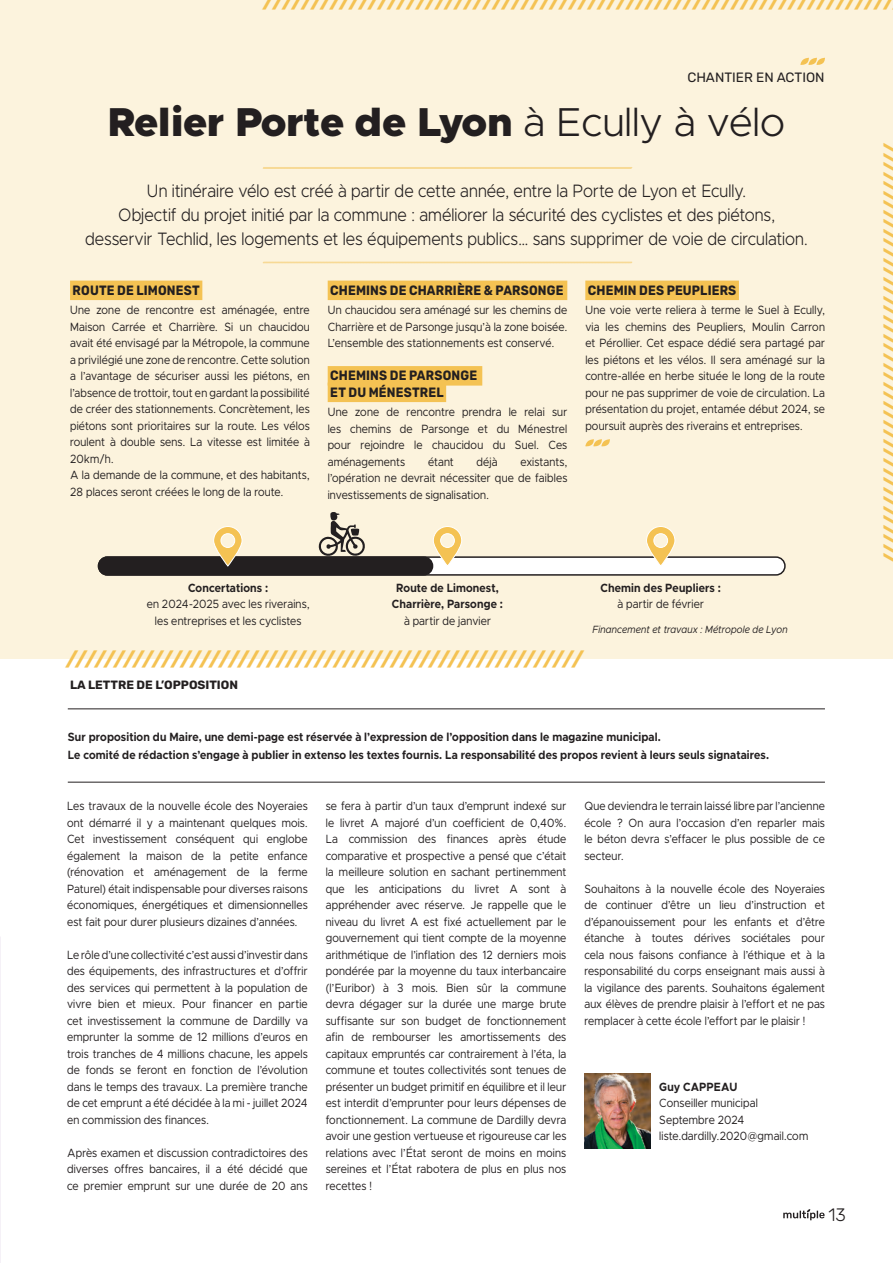
<style>
.page{position:relative;width:893px;height:1263px;background:#fff}
.page>*{position:absolute;margin:0;border:0;box-sizing:border-box;transform-origin:0 0}
.t1{font:900 40.5px "Metropolis";color:#231f20}
.t2{font:italic 800 21px "Metropolis";color:#f4c253;scale:.9 1}
.t3{font:300 18px "Metropolis";color:#231f20;scale:.9 1}
.t4{font:300 18px "Rubik";color:#231f20}
.t5{font:700 13.5px/16.5px "Rubik";letter-spacing:.01em;color:#231f20;scale:.9 1}
.t6{font:13.5px "Rubik";color:#231f20}
.t7{font:12px/16.5px "Metropolis";letter-spacing:.015em;color:#231f20;text-align:justify;scale:.9 1}
.t8{font:700 12px "Metropolis";letter-spacing:.015em;color:#231f20;scale:.9 1}
.t9{font:700 12px "Rubik";color:#231f20}
.t10{font:italic 10.5px "Metropolis";letter-spacing:.02em;color:#231f20;scale:.9 1}
.s1{font-weight:300}
</style>
<div class="page">
<div style="left:0;top:0;width:893px;height:658px;background:#fcf3dd"></div>
<svg style="left:800px;top:58px;width:25px;height:7px"></svg>
<hr style="left:68px;top:709px;width:757px;height:1px;background:#231f20">
<hr style="left:68px;top:782px;width:757px;height:1px;background:#231f20">
<svg style="left:262px;top:167px;width:370px;height:2px"></svg>
<svg style="left:262px;top:261px;width:370px;height:2px"></svg>
<img style="left:584px;top:1073px;width:67px;height:75px">
<div style="left:70px;top:281px;width:132px;height:19px;background:#f4c253"></div>
<div style="left:328px;top:281px;width:239px;height:19px;background:#f4c253"></div>
<div style="left:328px;top:366px;width:154px;height:20px;background:#f4c253"></div>
<div style="left:328px;top:383px;width:118px;height:19px;background:#f4c253"></div>
<div style="left:585px;top:281px;width:154px;height:19px;background:#f4c253"></div>
<svg style="left:585px;top:439px;width:25px;height:8px"></svg>
<div style="left:99px;top:557px;width:686px;height:18px;background:#fff;border-radius:9px"></div>
<div style="left:98px;top:556px;width:688px;height:20px;border:2px solid #231f20;border-radius:9px"></div>
<div style="left:99px;top:557px;width:334px;height:18px;background:#231f20;border-radius:9px"></div>
<div style="left:98px;top:556px;width:335px;height:20px;border:2px solid #231f20;border-radius:9px"></div>
<svg style="left:213px;top:526px;width:30px;height:41px"></svg>
<svg style="left:433px;top:526px;width:29px;height:41px"></svg>
<svg style="left:646px;top:526px;width:30px;height:39px"></svg>
<svg style="left:316px;top:512px;width:51px;height:46px"></svg>
<svg style="left:783px;top:1209px;width:42px;height:11px"></svg>
<p class="t2" style="left:264px;top:-12px;width:702px">//////////////////////////////////////////////////////////////////</p>
<p class="t6" style="left:687px;top:70px;width:139px">CHANTIER EN ACTION</p>
<p class="t1" style="left:107px;top:96px;width:679px">Relier Porte de Lyon <span class="s1">à Ecully à vélo</span></p>
<p class="t3" style="left:147px;top:180px;width:667px">Un itinéraire vélo est créé à partir de cette année, entre la Porte de Lyon et Ecully.</p>
<p class="t3" style="left:118px;top:204px;width:731px">Objectif du projet initié par la commune : améliorer la sécurité des cyclistes et des piétons,</p>
<p class="t3" style="left:85px;top:228px;width:804px">desservir Techlid, les logements et les équipements publics… sans supprimer de voie de circulation.</p>
<p class="t5" style="left:73px;top:282px;width:143px">ROUTE DE LIMONEST</p>
<p class="t7" style="left:70px;top:302px;width:268px">Une zone de rencontre est aménagée, entre Maison Carrée et Charrière. Si un chaucidou avait été envisagé par la Métropole, la commune a privilégié une zone de rencontre. Cette solution a l’avantage de sécuriser aussi les piétons, en l’absence de trottoir, tout en gardant la possibilité de créer des stationnements. Concrètement, les piétons sont prioritaires sur la route. Les vélos roulent à double sens. La vitesse est limitée à 20km/h.</p>
<p class="t7" style="left:70px;top:467px;width:268px">A la demande de la commune, et des habitants,<br>28 places seront créées le long de la route.</p>
<p class="t5" style="left:330px;top:282px;width:261px">CHEMINS DE CHARRIÈRE &amp; PARSONGE</p>
<p class="t7" style="left:328px;top:302px;width:268px">Un chaucidou sera aménagé sur les chemins de Charrière et de Parsonge jusqu’à la zone boisée.<br>L’ensemble des stationnements est conservé.</p>
<p class="t5" style="left:330px;top:368px;width:165px">CHEMINS DE PARSONGE<br>ET DU MÉNESTREL</p>
<p class="t7" style="left:328px;top:404px;width:268px">Une zone de rencontre prendra le relai sur les chemins de Parsonge et du Ménestrel pour rejoindre le chaucidou du Suel. Ces aménagements</p>
<p class="t5" style="left:588px;top:282px;width:166px">CHEMIN DES PEUPLIERS</p>
<p class="t7" style="left:585px;top:302px;width:268px">Une voie verte reliera à terme le Suel à Ecully, via les chemins des Peupliers, Moulin Carron et Pérollier. Cet espace dédié sera partagé par les piétons et les vélos. Il sera aménagé sur la contre-allée en herbe située le long de la route pour ne pas supprimer de voie de circulation. La présentation du projet, entamée début 2024, se poursuit auprès des riverains et entreprises.</p>
<p class="t7" style="left:428px;top:453px;width:30px">étant</p>
<p class="t7" style="left:477px;top:453px;width:25px">déjà</p>
<p class="t7" style="left:328px;top:453px;width:268px;text-indent:193px">existants, l’opération ne devrait nécessiter que de faibles investissements de signalisation.</p>
<p class="t8" style="left:188px;top:580px;width:90px">Concertations :</p>
<p class="t7" style="left:147px;top:596px;width:182px">en 2024-2025 avec les riverains,</p>
<p class="t7" style="left:155px;top:612px;width:164px">les entreprises et les cyclistes</p>
<p class="t8" style="left:396px;top:580px;width:116px">Route de Limonest,</p>
<p class="t8" style="left:392px;top:596px;width:125px">Charrière, Parsonge :</p>
<p class="t7" style="left:404px;top:612px;width:98px">à partir de janvier</p>
<p class="t2" style="left:66px;top:645px;width:575px">//////////////////////////////////////////////////////</p>
<p class="t9" style="left:70px;top:678px;width:169px">LA LETTRE DE L’OPPOSITION</p>
<p class="t8" style="left:601px;top:580px;width:135px">Chemin des Peupliers :</p>
<p class="t7" style="left:617px;top:596px;width:98px">à partir de février</p>
<p class="t10" style="left:592px;top:623px;width:218px">Financement et travaux : Métropole de Lyon</p>
<p class="t8" style="left:68px;top:729px;width:660px">Sur proposition du Maire, une demi-page est réservée à l’expression de l’opposition dans le magazine municipal.</p>
<p class="t8" style="left:68px;top:747px;width:781px">Le comité de rédaction s’engage à publier in extenso les textes fournis. La responsabilité des propos revient à leurs seuls signataires.</p>
<p class="t7" style="left:67px;top:798px;width:269px">Les travaux de la nouvelle école des Noyeraies ont démarré il y a maintenant quelques mois.<br>Cet investissement conséquent qui englobe également la maison de la petite enfance (rénovation et aménagement de la ferme Paturel) était indispensable pour diverses raisons économiques, énergétiques et dimensionnelles est fait pour durer plusieurs dizaines d’années.</p>
<p class="t7" style="left:67px;top:946px;width:269px">Le rôle d’une collectivité c’est aussi d’investir dans des équipements, des infrastructures et d’offrir des services qui permettent à la population de vivre bien et mieux. Pour financer en partie cet investissement la commune de Dardilly va emprunter la somme de 12 millions d’euros en trois tranches de 4 millions chacune, les appels de fonds se feront en fonction de l’évolution dans le temps des travaux. La première tranche de cet emprunt a été décidée à la mi - juillet 2024 en commission des finances.</p>
<p class="t7" style="left:67px;top:1144px;width:269px">Après examen et discussion contradictoires des diverses offres bancaires, il a été décidé que ce premier emprunt sur une durée de 20 ans</p>
<p class="t7" style="left:326px;top:798px;width:269px">se fera à partir d’un taux d’emprunt indexé sur le livret A majoré d’un coefficient de 0,40%.<br>La commission des finances après étude comparative et prospective a pensé que c’était la meilleure solution en sachant pertinemment que les anticipations du livret A sont à appréhender avec réserve. Je rappelle que le niveau du livret A est fixé actuellement par le gouvernement qui tient compte de la moyenne arithmétique de l’inflation des 12 derniers mois pondérée par la moyenne du taux interbancaire (l’Euribor) à 3 mois. Bien sûr la commune devra dégager sur la durée une marge brute suffisante sur son budget de fonctionnement afin de rembourser les amortissements des capitaux empruntés car contrairement à l’éta, la commune et toutes collectivités sont tenues de présenter un budget primitif en équilibre et il leur est interdit d’emprunter pour leurs dépenses de fonctionnement. La commune de Dardilly devra avoir une gestion vertueuse et rigoureuse car les relations avec l’État seront de moins en moins sereines et l’État rabotera de plus en plus nos recettes !</p>
<p class="t7" style="left:584px;top:798px;width:269px">Que deviendra le terrain laissé libre par l’ancienne école ? On aura l’occasion d’en reparler mais le béton devra s’effacer le plus possible de ce secteur.</p>
<p class="t7" style="left:584px;top:880px;width:269px">Souhaitons à la nouvelle école des Noyeraies de continuer d’être un lieu d’instruction et d’épanouissement pour les enfants et d’être étanche à toutes dérives sociétales pour cela nous faisons confiance à l’éthique et à la responsabilité du corps enseignant mais aussi à la vigilance des parents. Souhaitons également aux élèves de prendre plaisir à l’effort et ne pas remplacer à cette école l’effort par le plaisir !</p>
<p class="t8" style="left:659px;top:1079px;width:88px">Guy CAPPEAU</p>
<p class="t7" style="left:659px;top:1095px;width:167px;text-align:left">Conseiller municipal<br>Septembre 2024 liste.dardilly.2020@gmail.com</p>
<h3 class="t4" style="left:828px;top:1204px;width:19px">13</h3>
<p class="t2" style="left:906px;top:144px;width:472px;rotate:90deg">////////////////////////////////////////////</p>
</div>
